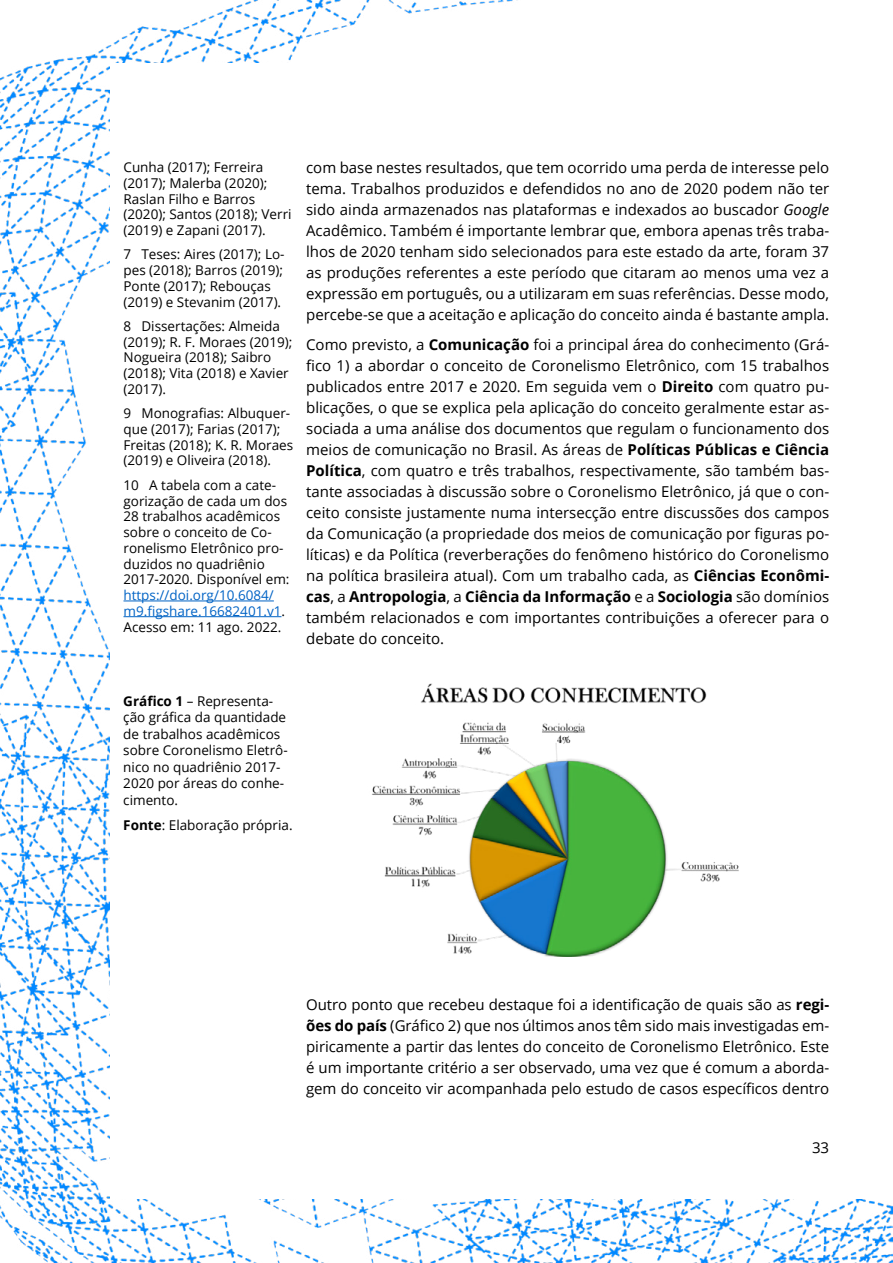
<style>
.page{position:relative;width:893px;height:1263px;background:#fff}
.page>*{position:absolute;margin:0;border:0;box-sizing:border-box;transform-origin:0 0}
.t1{font:15px/21px "Open Sans";color:#000;text-align:justify}
.t2{font:13.5px/15.8px "Open Sans";color:#000}
.t3{font:13.5px/15.8px "Open Sans";color:#0063c5}
.s1{color:#000}
.s2{font-style:italic}
.s3{font-weight:700}
</style>
<div class="page">
<img style="left:0;top:0;width:893px;height:1263px">
<div style="left:111px;top:64px;width:782px;height:1135px;background:#fff"></div>
<img style="left:372px;top:683px;width:367px;height:273px">
<hr style="left:123px;top:601px;width:151px;height:1px;background:#0063c5">
<hr style="left:123px;top:616px;width:158px;height:1px;background:#0063c5">
<p class="t2" style="left:123px;top:159px;width:170px">Cunha (2017); Ferreira (2017); Malerba (2020);<br>Raslan Filho e Barros (2020); Santos (2018); Verri (2019) e Zapani (2017).</p>
<p class="t2" style="left:123px;top:246px;width:163px">7 Teses: Aires (2017); Lo&shy;pes (2018); Barros (2019);<br>Ponte (2017); Rebouças (2019) e Stevanim (2017).</p>
<p class="t2" style="left:123px;top:318px;width:170px">8 Dissertações: Almeida (2019); R. F. Moraes (2019);<br>Nogueira (2018); Saibro (2018); Vita (2018) e Xavier (2017).</p>
<p class="t2" style="left:123px;top:405px;width:171px">9 Monografias: Albuquer&shy;que (2017); Farias (2017);<br>Freitas (2018); K. R. Moraes (2019) e Oliveira (2018).</p>
<p class="t2" style="left:123px;top:477px;width:168px">10 A tabela com a cate&shy;gorização de cada um dos<br>28 trabalhos acadêmicos sobre o conceito de Co&shy;ronelismo Eletrônico pro&shy;duzidos no quadriênio<br>2017-2020. Disponível em:</p>
<p class="t3" style="left:123px;top:587px;width:163px">https://doi.org/10.6084/ m9.figshare.16682401.v1<span class="s1">.<br>Acesso em: 11 ago. 2022.</span></p>
<p class="t1" style="left:306px;top:157px;width:525px">com base nestes resultados, que tem ocorrido uma perda de interesse pelo tema. Trabalhos produzidos e defendidos no ano de 2020 podem não ter sido ainda armazenados nas plataformas e indexados ao buscador <span class="s2">Google </span>Acadêmico. Também é importante lembrar que, embora apenas três traba&shy;lhos de 2020 tenham sido selecionados para este estado da arte, foram 37 as produções referentes a este período que citaram ao menos uma vez a expressão em português, ou a utilizaram em suas referências. Desse modo, percebe-se que a aceitação e aplicação do conceito ainda é bastante ampla.</p>
<p class="t1" style="left:306px;top:333px;width:525px">Como previsto, a <span class="s3">Comunicação</span> foi a principal área do conhecimento (Grá&shy;fico 1) a abordar o conceito de Coronelismo Eletrônico, com 15 trabalhos publicados entre 2017 e 2020. Em seguida vem o <span class="s3">Direito</span> com quatro pu&shy;blicações, o que se explica pela aplicação do conceito geralmente estar as&shy;sociada a uma análise dos documentos que regulam o funcionamento dos meios de comunicação no Brasil. As áreas de <span class="s3">Políticas Públicas e Ciência Política</span>, com quatro e três trabalhos, respectivamente, são também bas&shy;tante associadas à discussão sobre o Coronelismo Eletrônico, já que o con&shy;ceito consiste justamente numa intersecção entre discussões dos campos da Comunicação (a propriedade dos meios de comunicação por figuras po&shy;líticas) e da Política (reverberações do fenômeno histórico do Coronelismo na política brasileira atual). Com um trabalho cada, as <span class="s3">Ciências Econômi&shy;cas</span>, a <span class="s3">Antropologia</span>, a <span class="s3">Ciência da Informação</span> e a <span class="s3">Sociologia</span> são domínios também relacionados e com importantes contribuições a oferecer para o debate do conceito.</p>
<p class="t2" style="left:123px;top:692px;width:166px;line-height:16.5px"><span class="s3">Gráfico 1</span> – Representa&shy;ção gráfica da quantidade de trabalhos acadêmicos sobre Coronelismo Eletrô&shy;nico no quadriênio 2017-<br>2020 por áreas do conhe&shy;cimento.</p>
<p class="t2" style="left:123px;top:817px;width:171px"><span class="s3">Fonte</span>: Elaboração própria.</p>
<p class="t1" style="left:306px;top:994px;width:525px">Outro ponto que recebeu destaque foi a identificação de quais são as <span class="s3">regi&shy;ões do país</span> (Gráfico 2) que nos últimos anos têm sido mais investigadas em&shy;piricamente a partir das lentes do conceito de Coronelismo Eletrônico. Este é um importante critério a ser observado, uma vez que é comum a aborda&shy;gem do conceito vir acompanhada pelo estudo de casos específicos dentro</p>
<p class="t1" style="left:812px;top:1137px;width:19px">33</p>
</div>
